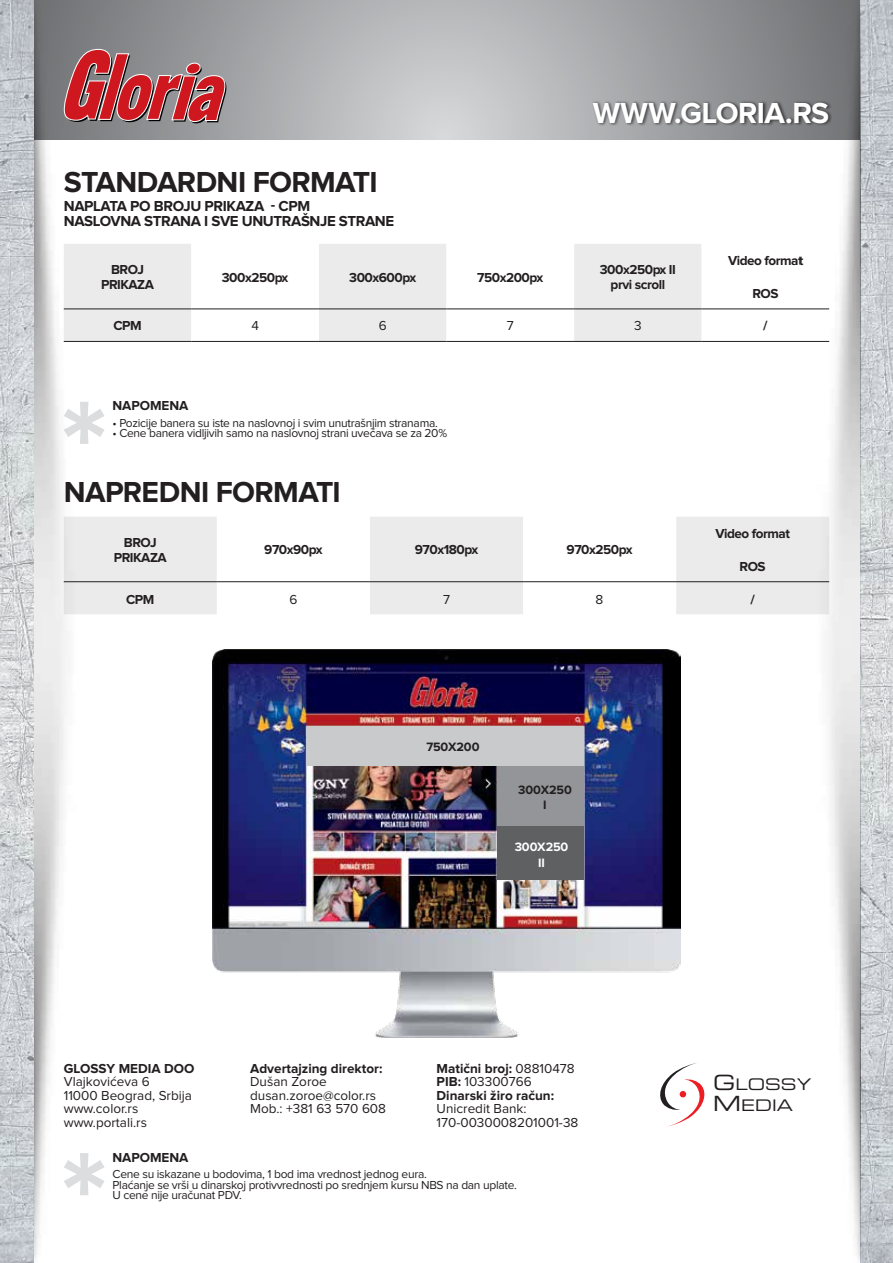
<style>
.page{position:relative;width:893px;height:1263px;background:#fff}
.page>*{position:absolute;margin:0;border:0;box-sizing:border-box;transform-origin:0 0}
.t1{font:700 30px "Proxima Nova";letter-spacing:-.02em;color:#231f20}
.t2{font:700 30px "Proxima Nova";letter-spacing:-.02em;color:#fff}
.t3{font:16.05px/20.7px "Eurostile Extended Two";color:#231f20}
.t4{font:700 15px/15px "Proxima Nova";letter-spacing:-.025em;color:#231f20}
.t5{font:13.5px/13.5px "Proxima Nova";color:#231f20}
.t6{font:700 13.5px/15px "Proxima Nova";letter-spacing:-.035em;color:#231f20;text-align:center}
.t7{font:700 13.5px/13.5px "Proxima Nova";color:#231f20}
.t8{font:700 13.5px "Proxima Nova";letter-spacing:-.005em;color:#231f20}
.t9{font:700 12.6px/15.6px "Proxima Nova";letter-spacing:-.005em;color:#231f20;text-align:center}
.t10{font:700 12.6px/15.6px "Proxima Nova";letter-spacing:-.005em;color:#fff;text-align:center}
.t11{font:12px/10.5px "Proxima Nova";letter-spacing:-.025em;color:#231f20}
.s1{font-weight:400}
.s2{font-size:21px}
</style>
<div class="page">
<svg style="left:93px;top:0;width:708px;height:139px;background:#a8aaad"></svg>
<div style="left:591px;top:101px;width:241px;height:25px;background:#231f20;opacity:.75"></div>
<svg style="left:93px;top:49px;width:135px;height:74px;background:#ac5e62"></svg>
<div style="left:93px;top:244px;width:98px;height:97px;background:#ebebec"></div>
<svg style="left:191px;top:244px;width:610px;height:97px"></svg>
<hr style="left:64px;top:308px;width:127px;height:1px;background:#231f20">
<hr style="left:191px;top:308px;width:128px;height:1px;background:#231f20">
<hr style="left:319px;top:308px;width:127px;height:1px;background:#231f20">
<hr style="left:446px;top:308px;width:128px;height:1px;background:#231f20">
<hr style="left:574px;top:308px;width:128px;height:1px;background:#231f20">
<hr style="left:702px;top:308px;width:127px;height:1px;background:#231f20">
<hr style="left:64px;top:341px;width:127px;height:1px;background:#231f20">
<hr style="left:191px;top:341px;width:128px;height:1px;background:#231f20">
<hr style="left:319px;top:341px;width:127px;height:1px;background:#231f20">
<hr style="left:446px;top:341px;width:128px;height:1px;background:#231f20">
<hr style="left:574px;top:341px;width:128px;height:1px;background:#231f20">
<hr style="left:702px;top:341px;width:127px;height:1px;background:#231f20">
<div style="left:93px;top:517px;width:708px;height:97px;background:#ebebec"></div>
<svg style="left:217px;top:517px;width:459px;height:97px"></svg>
<hr style="left:64px;top:581px;width:153px;height:1px;background:#231f20">
<hr style="left:217px;top:581px;width:153px;height:1px;background:#231f20">
<hr style="left:370px;top:581px;width:153px;height:1px;background:#231f20">
<hr style="left:523px;top:581px;width:153px;height:1px;background:#231f20">
<hr style="left:676px;top:581px;width:153px;height:1px;background:#231f20">
<svg style="left:93px;top:409px;width:11px;height:28px"></svg>
<img style="left:213px;top:649px;width:467px;height:388px">
<div style="left:307px;top:726px;width:277px;height:40px;background:#c9cacc"></div>
<div style="left:497px;top:766px;width:87px;height:60px;background:#939598"></div>
<div style="left:497px;top:826px;width:87px;height:54px;background:#5f6062"></div>
<svg style="left:660px;top:1063px;width:45px;height:64px"></svg>
<svg style="left:93px;top:1160px;width:11px;height:28px"></svg>
<img style="left:801px;top:0;width:92px;height:1263px">
<img style="left:34px;top:0;width:59px;height:1261px">
<svg style="left:0;top:0;width:34px;height:1263px;background:#cbcfd2"></svg>
<h1 class="t1" style="left:64px;top:169px;width:315px">STANDARDNI FORMATI</h1>
<p class="t4" style="left:64px;top:199px;width:332px">NAPLATA PO BROJU PRIKAZA - CPM<br>NASLOVNA STRANA I SVE UNUTRAŠNJE STRANE</p>
<h1 class="t2" style="left:593px;top:99px;width:238px">WWW.GLORIA.RS</h1>
<p class="t6" style="left:101px;top:263px;width:55px">BROJ<br>PRIKAZA</p>
<p class="t6" style="left:222px;top:270px;width:68px">300x250px</p>
<p class="t6" style="left:349px;top:270px;width:68px">300x600px</p>
<p class="t6" style="left:477px;top:270px;width:68px">750x200px</p>
<p class="t6" style="left:600px;top:263px;width:78px">300x250px II prvi scroll</p>
<p class="t6" style="left:728px;top:254px;width:76px">Video format</p>
<p class="t6" style="left:752px;top:286px;width:28px">ROS</p>
<p class="t6" style="left:113px;top:319px;width:30px">CPM</p>
<p class="t5" style="left:251px;top:320px;width:9px">4</p>
<p class="t5" style="left:379px;top:320px;width:9px">6</p>
<p class="t5" style="left:507px;top:320px;width:8px">7</p>
<p class="t5" style="left:634px;top:320px;width:9px">3</p>
<p class="t6" style="left:763px;top:319px;width:6px">/</p>
<p class="t8" style="left:113px;top:400px;width:77px">NAPOMENA</p>
<p class="t11" style="left:113px;top:418px;width:327px">• Pozicije banera su iste na naslovnoj i svim unutrašnjim stranama.</p>
<p class="t11" style="left:113px;top:429px;width:336px">• Cene banera vidljivih samo na naslovnoj strani uvećava se za 20%</p>
<h1 class="t1" style="left:64px;top:478px;width:278px">NAPREDNI FORMATI</h1>
<p class="t6" style="left:114px;top:535px;width:55px">BROJ<br>PRIKAZA</p>
<p class="t6" style="left:264px;top:543px;width:60px">970x90px</p>
<p class="t6" style="left:415px;top:543px;width:65px">970x180px</p>
<p class="t6" style="left:567px;top:543px;width:67px">970x250px</p>
<p class="t6" style="left:715px;top:527px;width:76px">Video format</p>
<p class="t6" style="left:740px;top:559px;width:28px">ROS</p>
<p class="t6" style="left:126px;top:592px;width:30px">CPM</p>
<p class="t5" style="left:289px;top:593px;width:9px">6</p>
<p class="t5" style="left:443px;top:593px;width:8px">7</p>
<p class="t5" style="left:596px;top:593px;width:9px">8</p>
<p class="t6" style="left:750px;top:592px;width:6px">/</p>
<p class="t9" style="left:426px;top:740px;width:55px">750X200</p>
<p class="t9" style="left:518px;top:782px;width:55px">300X250<br>I</p>
<p class="t10" style="left:515px;top:840px;width:55px">300X250<br>II</p>
<p class="t7" style="left:64px;top:1062px;width:132px">GLOSSY MEDIA DOO</p>
<p class="t5" style="left:64px;top:1075px;width:130px">Vlajkovićeva 6<br>11000 Beograd, Srbija www.color.rs www.portali.rs</p>
<p class="t7" style="left:250px;top:1062px;width:134px">Advertajzing direktor:</p>
<p class="t5" style="left:250px;top:1075px;width:137px">Dušan Zoroe dusan.zoroe@color.rs<br>Mob.: +381 63 570 608</p>
<p class="t7" style="left:437px;top:1062px;width:140px">Matični broj: <span class="s1">08810478<br></span>PIB: <span class="s1">103300766<br></span>Dinarski žiro račun:</p>
<p class="t5" style="left:437px;top:1102px;width:143px">Unicredit Bank:<br>170-0030008201001-38</p>
<p class="t8" style="left:113px;top:1151px;width:77px">NAPOMENA</p>
<p class="t11" style="left:113px;top:1169px;width:406px">Cene su iskazane u bodovima, 1 bod ima vrednost jednog eura.<br>Plaćanje se vrši u dinarskoj protivvrednosti po srednjem kursu NBS na dan uplate.<br>U cene nije uračunat PDV.</p>
<h2 class="t3" style="left:713px;top:1074px;width:100px"><span class="s2">G</span>LOSSY<br><span class="s2">M</span>EDIA</h2>
</div>
